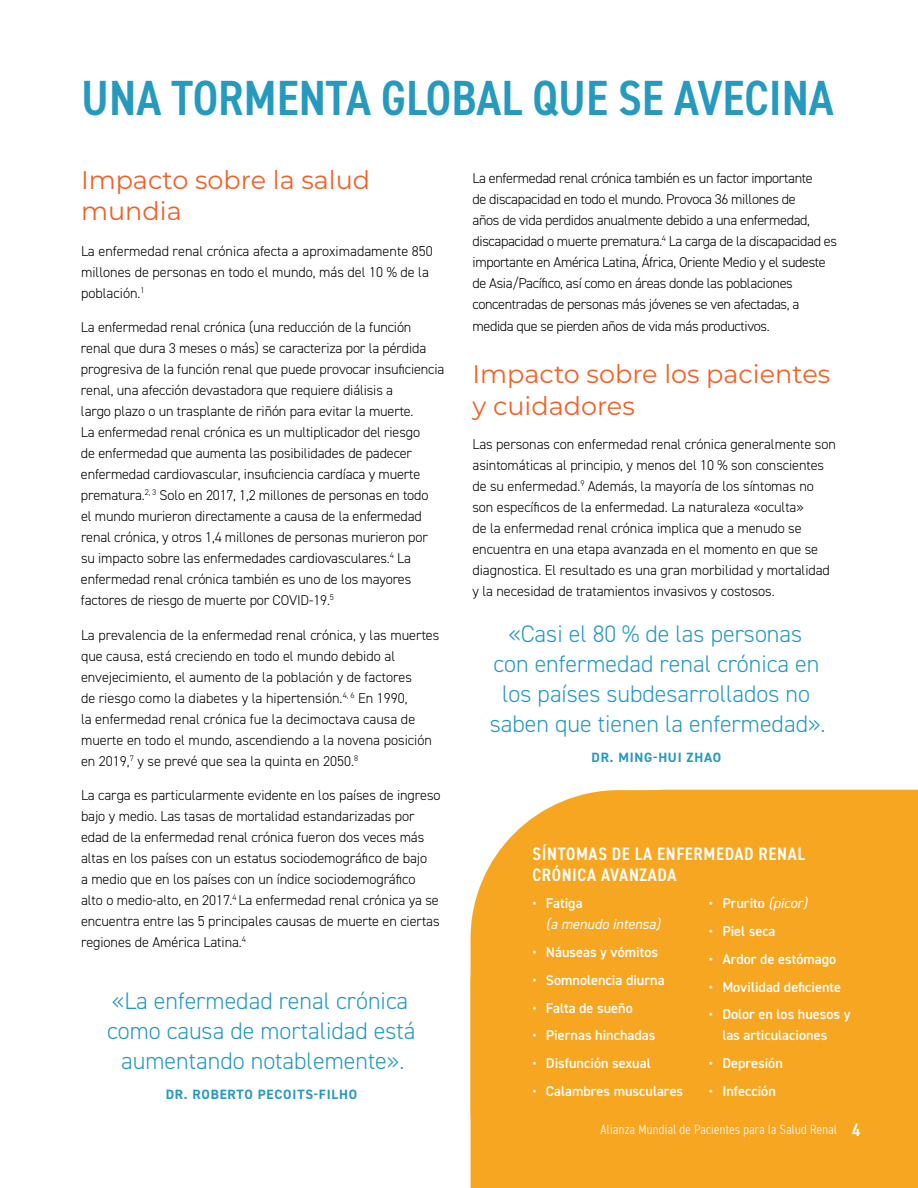
<style>
.page{position:relative;width:918px;height:1188px;background:#fff}
.page>*{position:absolute;margin:0;border:0;box-sizing:border-box;transform-origin:0 0}
.t1{font:600 condensed 49.5px "DIN2014";color:#2699bf}
.t2{font:25.5px/31.5px "Montserrat";color:#f26126}
.t3{font:300 24px/30px "DIN2014";color:#2699bf;text-align:center}
.t4{font:600 condensed 18px/21px "DIN2014";letter-spacing:.035em;color:#fff}
.t5{font:300 14.25px/21px "DIN2014";letter-spacing:-.01em;color:#000}
.t6{font:600 14.25px/21px "DIN2014";color:#fff}
.t7{font:italic 14.25px "DIN2014";color:#fff}
.t8{font:300 condensed 13.5px "DIN2014";letter-spacing:.025em;color:#fff}
.t9{font:700 13.5px "DIN2014";letter-spacing:.06em;color:#2699bf}
.s1{font-weight:400;font-style:italic}
.s2{font-weight:600;font-size:18px}
</style>
<div class="page">
<div style="left:471px;top:790px;width:447px;height:398px;background:#f7a621"></div>
<h1 class="t1" style="left:81px;top:65px;width:754px">UNA TORMENTA GLOBAL QUE SE AVECINA</h1>
<h2 class="t2" style="left:81px;top:163px;width:291px">Impacto sobre la salud mundia</h2>
<p class="t5" style="left:81px;top:240px;width:353px">La enfermedad renal crónica afecta a aproximadamente 850 millones de personas en todo el mundo, más del 10 % de la población.<sup>1</sup></p>
<p class="t5" style="left:81px;top:317px;width:365px">La enfermedad renal crónica (una reducción de la función renal que dura 3 meses o más) se caracteriza por la pérdida progresiva de la función renal que puede provocar insuficiencia renal, una afección devastadora que requiere diálisis a<br>largo plazo o un trasplante de riñón para evitar la muerte.<br>La enfermedad renal crónica es un multiplicador del riesgo<br>de enfermedad que aumenta las posibilidades de padecer enfermedad cardiovascular, insuficiencia cardíaca y muerte prematura.<sup>2,</sup> <sup>3</sup> Solo en 2017, 1,2 millones de personas en todo<br>el mundo murieron directamente a causa de la enfermedad renal crónica, y otros 1,4 millones de personas murieron por su impacto sobre las enfermedades cardiovasculares.<sup>4</sup> La enfermedad renal crónica también es uno de los mayores factores de riesgo de muerte por COVID-19.<sup>5</sup></p>
<p class="t5" style="left:81px;top:624px;width:360px">La prevalencia de la enfermedad renal crónica, y las muertes que causa, está creciendo en todo el mundo debido al envejecimiento, el aumento de la población y de factores<br>de riesgo como la diabetes y la hipertensión.<sup>4,</sup> <sup>6</sup> En 1990,<br>la enfermedad renal crónica fue la decimoctava causa de muerte en todo el mundo, ascendiendo a la novena posición en 2019,<sup>7</sup> y se prevé que sea la quinta en 2050.<sup>8</sup></p>
<p class="t5" style="left:81px;top:785px;width:361px">La carga es particularmente evidente en los países de ingreso bajo y medio. Las tasas de mortalidad estandarizadas por edad de la enfermedad renal crónica fueron dos veces más altas en los países con un estatus sociodemográfico de bajo<br>a medio que en los países con un índice sociodemográfico alto o medio-alto, en 2017.<sup>4</sup> La enfermedad renal crónica ya se encuentra entre las 5 principales causas de muerte en ciertas regiones de América Latina.<sup>4</sup></p>
<h3 class="t3" style="left:107px;top:986px;width:310px">«La enfermedad renal crónica como causa de mortalidad está aumentando notablemente».</h3>
<p class="t9" style="left:166px;top:1086px;width:193px">DR. ROBERTO PECOITS-FILHO</p>
<p class="t5" style="left:472px;top:167px;width:366px">La enfermedad renal crónica también es un factor importante<br>de discapacidad en todo el mundo. Provoca 36 millones de<br>años de vida perdidos anualmente debido a una enfermedad, discapacidad o muerte prematura.<sup>4</sup> La carga de la discapacidad es importante en América Latina, África, Oriente Medio y el sudeste de Asia/Pacífico, así como en áreas donde las poblaciones concentradas de personas más jóvenes se ven afectadas, a</p>
<p class="t5" style="left:472px;top:316px;width:299px">medida que se pierden años de vida más productivos.</p>
<h2 class="t2" style="left:472px;top:357px;width:359px">Impacto sobre los pacientes y cuidadores</h2>
<p class="t5" style="left:472px;top:434px;width:365px">Las personas con enfermedad renal crónica generalmente son asintomáticas al principio, y menos del 10 % son conscientes de su enfermedad.<sup>9</sup> Además, la mayoría de los síntomas no son específicos de la enfermedad. La naturaleza «oculta»<br>de la enfermedad renal crónica implica que a menudo se encuentra en una etapa avanzada en el momento en que se diagnostica. El resultado es una gran morbilidad y mortalidad y la necesidad de tratamientos invasivos y costosos.</p>
<h3 class="t3" style="left:490px;top:618px;width:337px">«Casi el 80 % de las personas<br>con enfermedad renal crónica en los países subdesarrollados no saben que tienen la enfermedad».</h3>
<p class="t9" style="left:592px;top:748px;width:131px">DR. MING-HUI ZHAO</p>
<p class="t4" style="left:533px;top:843px;width:274px">SÍNTOMAS DE LA ENFERMEDAD RENAL<br>CRÓNICA AVANZADA</p>
<p class="t6" style="left:532px;top:893px;width:52px">• Fatiga</p>
<p class="t7" style="left:546px;top:916px;width:116px">(a menudo intensa)</p>
<p class="t6" style="left:532px;top:941px;width:127px">• Náuseas y vómitos</p>
<p class="t6" style="left:532px;top:969px;width:134px">• Somnolencia diurna</p>
<p class="t6" style="left:532px;top:997px;width:102px">• Falta de sueño</p>
<p class="t6" style="left:532px;top:1025px;width:125px">• Piernas hinchadas</p>
<p class="t6" style="left:532px;top:1052px;width:120px">• Disfunción sexual</p>
<p class="t6" style="left:532px;top:1080px;width:152px">• Calambres musculares</p>
<p class="t6" style="left:709px;top:893px;width:100px">• Prurito <span class="s1">(picor)</span></p>
<p class="t6" style="left:709px;top:920px;width:68px">• Piel seca</p>
<p class="t6" style="left:709px;top:948px;width:129px">• Ardor de estómago</p>
<p class="t6" style="left:709px;top:976px;width:134px">• Movilidad deficiente</p>
<p class="t6" style="left:722px;top:1004px;width:130px;text-indent:-13px">• Dolor en los huesos y las articulaciones</p>
<p class="t6" style="left:709px;top:1052px;width:76px">• Depresión</p>
<p class="t6" style="left:709px;top:1080px;width:68px">• Infección</p>
<p class="t8" style="left:601px;top:1121px;width:261px">Alianza Mundial de Pacientes para la Salud Renal <span class="s2">4</span></p>
</div>
